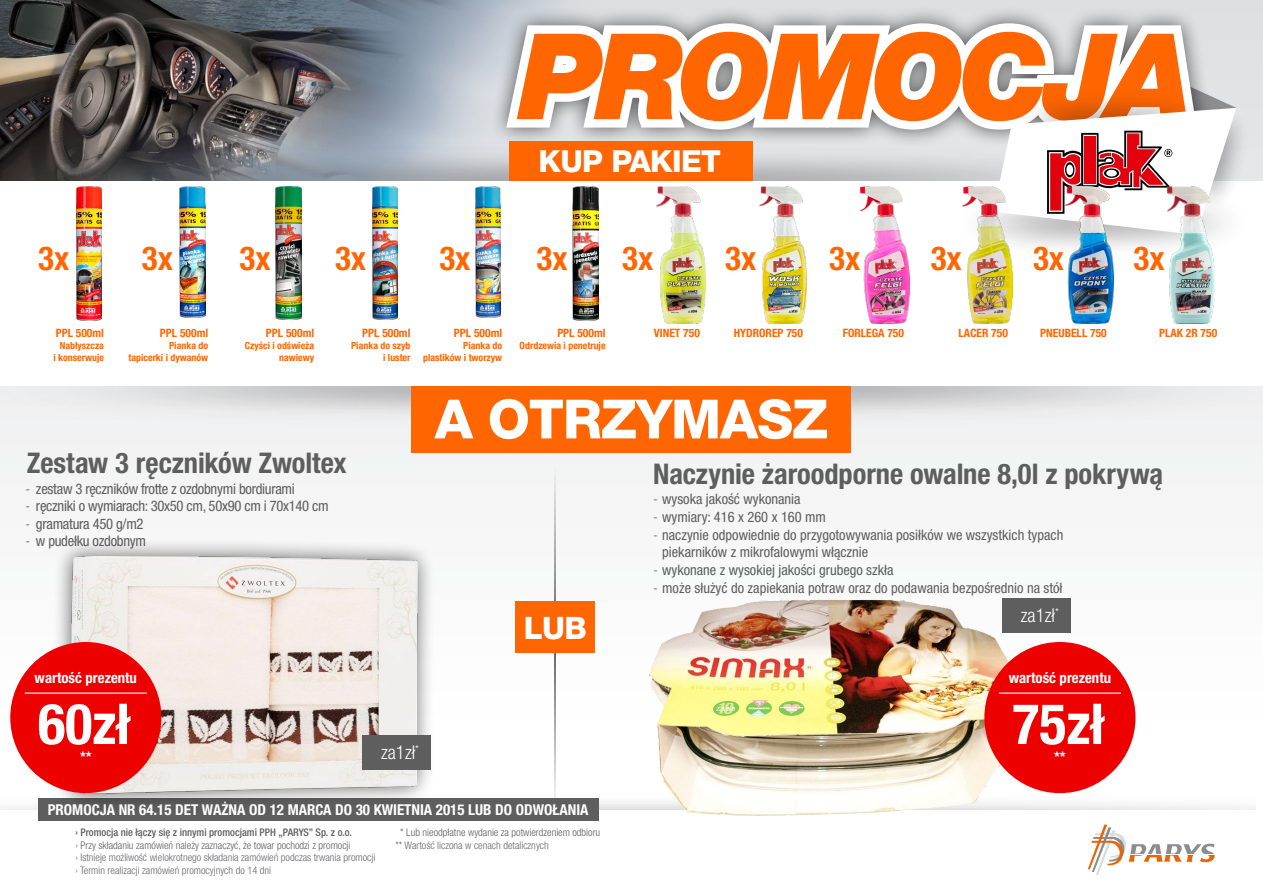
<style>
.page{position:relative;width:1263px;height:893px;background:#f7f7f7}
.page>*{position:absolute;margin:0;border:0;box-sizing:border-box;transform-origin:0 0}
.t1{font:italic 900 119.55px "Helvetica Neue LT Pro";letter-spacing:-.06em;color:#ff6500}
.t2{font:700 condensed 56.4px "Helvetica Neue LT Pro";color:#fff}
.t3{font:800 54.15px "Helvetica Neue LT Pro";letter-spacing:-.02em;color:#fff}
.t4{font:700 condensed 33px "Helvetica Neue LT Pro";color:#ff6500}
.t5{font:800 31.05px "Helvetica Neue LT Pro";color:#fff}
.t6{font:800 30.45px "Helvetica Neue LT Pro";letter-spacing:-.02em;color:#fff}
.t7{font:700 condensed 28.5px "Helvetica Neue LT Pro";letter-spacing:-.005em;color:#5e5e5e}
.t8{font:300 condensed 19.05px "Helvetica Neue LT Pro";color:#fff}
.t9{font:700 condensed 15px "Helvetica Neue LT Pro";color:#fff}
.t10{font:700 condensed 14.85px "Helvetica Neue LT Pro";color:#fff}
.t11{font:condensed 14.55px "Helvetica Neue LT Pro";letter-spacing:-.02em;color:#5e5e5e}
.t12{font:condensed 14.4px/17.5px "Helvetica Neue LT Pro";color:#5e5e5e}
.t13{font:700 condensed 11.55px "Helvetica Neue LT Pro";color:#ff6500}
.t14{font:300 condensed 10.5px/12.6px "Helvetica Neue LT Pro";color:#68676c}
.t15{font:300 condensed 10.5px "Helvetica Neue LT Pro";color:#5e5e5e}
.t16{font:700 condensed 9.9px/11.9px "Helvetica Neue LT Pro";color:#ff6500;text-align:right}
.s1{font-weight:300}
.s2{font-weight:500;color:#5e5e5e}
.s3{color:#5e5e5e}
.s4{color:#69676d}
</style>
<div class="page">
<div style="left:0;top:810px;width:1263px;height:83px;background:#fff"></div>
<img style="left:8px;top:386px;width:1245px;height:65px">
<div style="left:412px;top:386px;width:439px;height:66px;background:#ff6500"></div>
<img style="left:0;top:0;width:722px;height:117px">
<svg style="left:1088px;top:825px;width:127px;height:50px"></svg>
<img style="left:0;top:117px;width:1263px;height:64px">
<div style="left:0;top:181px;width:1263px;height:205px;background:#fff"></div>
<div style="left:489px;top:5px;width:725px;height:143px;background:#000;opacity:.63"></div>
<img style="left:909px;top:158px;width:354px;height:127px">
<img style="left:1236px;top:59px;width:26px;height:127px">
<img style="left:1153px;top:85px;width:105px;height:157px">
<svg style="left:497px;top:14px;width:739px;height:221px"></svg>
<img style="left:76px;top:187px;width:26px;height:133px">
<img style="left:180px;top:187px;width:25px;height:131px">
<img style="left:276px;top:187px;width:25px;height:133px">
<img style="left:372px;top:187px;width:26px;height:133px">
<img style="left:475px;top:187px;width:26px;height:131px">
<img style="left:573px;top:187px;width:25px;height:133px">
<img style="left:657px;top:187px;width:48px;height:136px">
<img style="left:759px;top:187px;width:48px;height:136px">
<img style="left:861px;top:187px;width:48px;height:136px">
<img style="left:962px;top:187px;width:50px;height:136px">
<img style="left:1065px;top:187px;width:48px;height:136px">
<img style="left:1168px;top:187px;width:47px;height:136px">
<img style="left:39px;top:775px;width:1132px;height:35px">
<img style="left:650px;top:600px;width:360px;height:215px">
<div style="left:38px;top:798px;width:560px;height:23px;background:#5e5e5e"></div>
<div style="left:984px;top:642px;width:151px;height:151px;background:#ec0000;border-radius:50%"></div>
<hr style="left:999px;top:692px;width:122px;height:2px;background:#fff">
<div style="left:52px;top:538px;width:384px;height:274px;background:#000;opacity:.61"></div>
<img style="left:71px;top:557px;width:346px;height:237px">
<div style="left:10px;top:642px;width:151px;height:151px;background:#ec0000;border-radius:50%"></div>
<hr style="left:25px;top:692px;width:122px;height:2px;background:#fff">
<hr style="left:554px;top:466px;width:1px;height:343px;background:#5e5e5e">
<div style="left:515px;top:601px;width:80px;height:52px;background:#ff6500"></div>
<div style="left:362px;top:735px;width:69px;height:34px;background:#5e5e5e"></div>
<div style="left:1002px;top:598px;width:68px;height:34px;background:#5e5e5e"></div>
<h1 class="t1" style="left:518px;top:3px;width:677px">PROMOCJA</h1>
<h3 class="t6" style="left:538px;top:143px;width:184px">KUP PAKIET</h3>
<h3 class="t4" style="left:38px;top:238px;width:33px">3x</h3>
<h3 class="t4" style="left:142px;top:238px;width:33px">3x</h3>
<h3 class="t4" style="left:240px;top:238px;width:33px">3x</h3>
<h3 class="t4" style="left:335px;top:238px;width:33px">3x</h3>
<h3 class="t4" style="left:439px;top:238px;width:33px">3x</h3>
<h3 class="t4" style="left:537px;top:238px;width:33px">3x</h3>
<h3 class="t4" style="left:622px;top:238px;width:33px">3x</h3>
<h3 class="t4" style="left:725px;top:238px;width:33px">3x</h3>
<h3 class="t4" style="left:829px;top:238px;width:33px">3x</h3>
<h3 class="t4" style="left:931px;top:238px;width:33px">3x</h3>
<h3 class="t4" style="left:1033px;top:238px;width:33px">3x</h3>
<h3 class="t4" style="left:1133px;top:238px;width:33px">3x</h3>
<p class="t13" style="left:56px;top:326px;width:50px">PPL 500ml</p>
<p class="t13" style="left:160px;top:326px;width:50px">PPL 500ml</p>
<p class="t13" style="left:266px;top:326px;width:50px">PPL 500ml</p>
<p class="t13" style="left:362px;top:326px;width:50px">PPL 500ml</p>
<p class="t13" style="left:454px;top:326px;width:50px">PPL 500ml</p>
<p class="t13" style="left:557px;top:326px;width:50px">PPL 500ml</p>
<p class="t16" style="left:245px;top:339px;width:71px">Czyści i odświeża nawiewy</p>
<p class="t16" style="left:351px;top:339px;width:61px">Pianka do szyb i luster</p>
<p class="t16" style="left:423px;top:339px;width:81px">Pianka do plastików i tworzyw</p>
<p class="t16" style="left:169px;top:339px;width:41px">Pianka do</p>
<p class="t16" style="left:520px;top:339px;width:87px">Odrdzewia i penetruje</p>
<p class="t16" style="left:128px;top:351px;width:81px">tapicerki i dywanów</p>
<p class="t16" style="left:53px;top:339px;width:52px">Nabłyszcza<br>i konserwuje</p>
<p class="t13" style="left:654px;top:326px;width:48px">VINET 750</p>
<p class="t13" style="left:734px;top:326px;width:71px">HYDROREP 750</p>
<p class="t13" style="left:843px;top:326px;width:63px">FORLEGA 750</p>
<p class="t13" style="left:958px;top:326px;width:51px">LACER 750</p>
<p class="t13" style="left:1040px;top:326px;width:68px">PNEUBELL 750</p>
<p class="t13" style="left:1159px;top:326px;width:60px">PLAK 2R 750</p>
<h3 class="t7" style="left:27px;top:445px;width:321px">Zestaw 3 ręczników Zwoltex</h3>
<h3 class="t11" style="left:26px;top:480px;width:271px"><span class="s1">-</span> zestaw 3 ręczników frotte z ozdobnymi bordiurami</h3>
<h3 class="t11" style="left:26px;top:498px;width:305px"><span class="s1">-</span> ręczniki o wymiarach: 30x50 cm, 50x90 cm i 70x140 cm</h3>
<h3 class="t11" style="left:26px;top:515px;width:120px"><span class="s1">-</span> gramatura 450 g/m2</h3>
<h3 class="t11" style="left:26px;top:533px;width:122px"><span class="s1">-</span> w pudełku ozdobnym</h3>
<h3 class="t10" style="left:35px;top:669px;width:104px">wartość prezentu</h3>
<h2 class="t2" style="left:38px;top:690px;width:93px">60zł</h2>
<h3 class="t10" style="left:80px;top:747px;width:13px">**</h3>
<h3 class="t8" style="left:381px;top:741px;width:39px">za1zł<sup>*</sup></h3>
<h3 class="t3" style="left:435px;top:387px;width:395px">A OTRZYMASZ</h3>
<h3 class="t7" style="left:653px;top:456px;width:512px">Naczynie żaroodporne owalne 8,0l z pokrywą</h3>
<h3 class="t5" style="left:524px;top:609px;width:65px">LUB</h3>
<h3 class="t12" style="left:653px;top:490px;width:149px"><span class="s1">-</span> wysoka jakość wykonania</h3>
<h3 class="t12" style="left:653px;top:508px;width:174px"><span class="s1">-</span> wymiary: 416 x 260 x 160 mm</h3>
<h3 class="t12" style="left:662px;top:526px;width:403px;text-indent:-9px"><span class="s1">-</span> naczynie odpowiednie do przygotowywania posiłków we wszystkich typach piekarników z mikrofalowymi włącznie</h3>
<h3 class="t12" style="left:653px;top:561px;width:242px"><span class="s1">-</span> wykonane z wysokiej jakości grubego szkła</h3>
<h3 class="t12" style="left:653px;top:578px;width:411px"><span class="s1">-</span> może służyć do zapiekania potraw oraz do podawania bezpośrednio na stół</h3>
<h3 class="t8" style="left:1021px;top:605px;width:39px">za1zł<sup>*</sup></h3>
<h3 class="t10" style="left:1009px;top:669px;width:104px">wartość prezentu</h3>
<h2 class="t2" style="left:1012px;top:690px;width:93px">75zł</h2>
<h3 class="t10" style="left:1054px;top:747px;width:13px">**</h3>
<h3 class="t9" style="left:48px;top:801px;width:542px">PROMOCJA NR 64.15 DET WAŻNA OD 12 MARCA DO 30 KWIETNIA 2015 LUB DO ODWOŁANIA</h3>
<p class="t14" style="left:75px;top:826px;width:301px"><span class="s2">› Promocja nie łączy się z innymi promocjami PPH „PARYS” Sp. z o.o.<br></span><span class="s3">› Przy składaniu zamówień należy zaznaczyć, że towar pochodzi z promocj</span><span class="s4">i<br></span>› Istnieje możliwość wielokrotnego składania zamówień podczas trwania promocji › Termin realizacji zamówień promocyjnych do 14 dni</p>
<p class="t15" style="left:400px;top:826px;width:201px">* Lub nieodpłatne wydanie za potwierdzeniem odbioru</p>
<p class="t14" style="left:395px;top:838px;width:155px">** Wartość liczona w cenach detalicznych</p>
</div>
